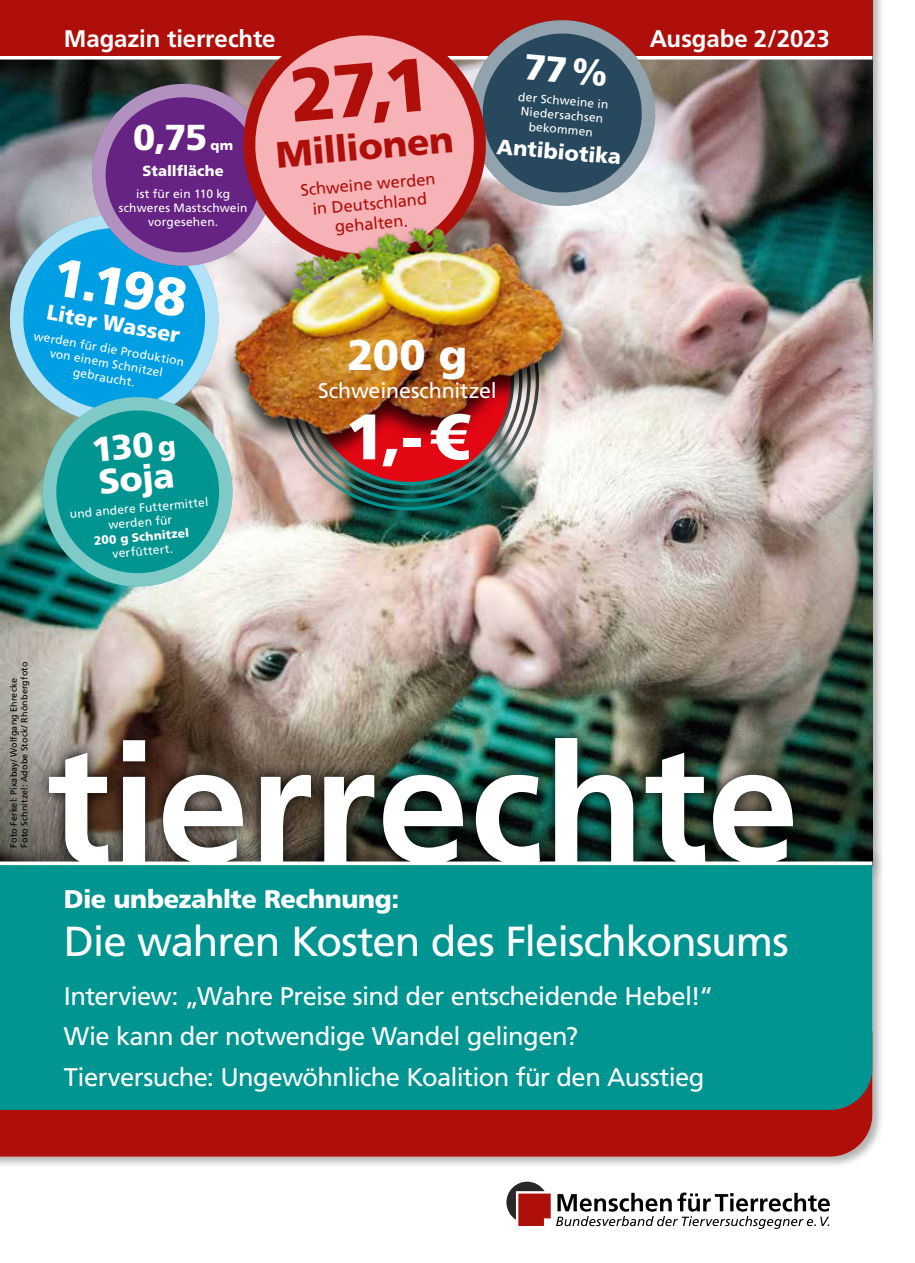
<style>
.page{position:relative;width:915px;height:1263px;background:#fff}
.page>*{position:absolute;margin:0;border:0;box-sizing:border-box;transform-origin:0 0}
.t1{font:900 75px "Frutiger LT Std";color:#ae0f0a}
.t2{font:900 64.2px "Frutiger LT Std";color:#fff}
.t3{font:900 53.4px "Frutiger LT Std";color:#fff}
.t4{font:900 42.75px "Frutiger LT Std";color:#fff}
.t5{font:42px "Frutiger LT Std";letter-spacing:-.025em;color:#fff}
.t6{font:900 36.6px "Frutiger LT Std";color:#ae0f0a}
.t7{font:900 36.15px "Frutiger LT Std";color:#fff}
.t8{font:900 34.8px/32.1px "Frutiger LT Std";color:#fff}
.t9{font:25.5px/40.2px "Frutiger LT Std";letter-spacing:-.02em;color:#fff}
.t10{font:900 25.5px "Frutiger LT Std";letter-spacing:-.015em;color:#fff}
.t11{font:700 24px "Frutiger LT Std";letter-spacing:-.005em;color:#fff}
.t12{font:900 21.45px "Frutiger LT Std";color:#fff}
.t13{font:21.45px "Frutiger LT Std";letter-spacing:-.01em;color:#fff}
.t14{font:16.5px/19.8px "Frutiger LT Std";color:#ae0f0a;text-align:center}
.t15{font:900 14.7px "Frutiger LT Std";letter-spacing:.005em;color:#fff}
.t16{font:900 13.35px "Frutiger LT Std";color:#fff}
.t17{font:12.15px "Frutiger LT Std";color:#fff}
.t18{font:12px/14.4px "Frutiger LT Std";letter-spacing:.015em;color:#fff;text-align:center}
.t19{font:900 12px "Frutiger LT Std";color:#fff}
.t20{font:9px/10.8px "Frutiger LT Std";letter-spacing:.015em;color:#000}
.s1{font-size:26.7px}
</style>
<div class="page">
<div style="left:0;top:0;width:883px;height:1168px;background:#000;opacity:.3"></div>
<img style="left:0;top:60px;width:872px;height:664px">
<div style="left:0;top:55px;width:872px;height:5px;background:#fff"></div>
<div style="left:0;top:0;width:872px;height:55px;background:#ae0f0a"></div>
<div style="left:0;top:1110px;width:872px;height:47px;background:#ae0f0a"></div>
<svg style="left:506px;top:1182px;width:44px;height:44px"></svg>
<svg style="left:556px;top:1192px;width:273px;height:37px"></svg>
<img style="left:0;top:724px;width:883px;height:156px">
<img style="left:0;top:738px;width:872px;height:127px">
<div style="left:0;top:865px;width:872px;height:245px;background:#009591"></div>
<svg style="left:0;top:198px;width:197px;height:233px;background:#30a0cd"></svg>
<div style="left:92px;top:84px;width:182px;height:182px;background:#662383;border-radius:50%"></div>
<div style="left:92px;top:84px;width:182px;height:182px;border:13px solid #fff;border-radius:50%"></div>
<svg style="left:39px;top:393px;width:198px;height:201px;background:#35a29f"></svg>
<svg style="left:244px;top:35px;width:216px;height:134px;background:#e69698"></svg>
<img style="left:286px;top:474px;width:246px;height:30px">
<img style="left:197px;top:169px;width:393px;height:305px">
<svg style="left:460px;top:20px;width:204px;height:193px"></svg>
<h3 class="t11" style="left:64px;top:24px;width:213px">Magazin tierrechte</h3>
<h3 class="t11" style="left:649px;top:24px;width:182px">Ausgabe 2/2023</h3>
<h3 class="t7" style="left:133px;top:116px;width:76px">0,75</h3>
<p class="t16" style="left:210px;top:138px;width:24px">qm</p>
<p class="t15" style="left:142px;top:162px;width:83px">Stallfläche</p>
<p class="t18" style="left:119px;top:186px;width:130px">ist für ein 110 kg schweres Mastschwein vorgesehen.</p>
<h3 class="t3" style="left:58px;top:244px;width:137px;rotate:10deg">1.198</h3>
<h3 class="t12" style="left:49px;top:299px;width:136px;rotate:10deg">Liter Wasser</h3>
<p class="t18" style="left:35px;top:328px;width:154px;rotate:10deg">werden für die Produktion von einem Schnitzel</p>
<p class="t17" style="left:74px;top:365px;width:64px;rotate:10deg">gebraucht.</p>
<h3 class="t8" style="left:90px;top:434px;width:86px;rotate:-5deg">130 <span class="s1">g<br></span>Soja</h3>
<p class="t18" style="left:69px;top:507px;width:140px;rotate:-5deg">und andere Futtermittel werden für</p>
<p class="t19" style="left:93px;top:534px;width:97px;rotate:-5deg">200 g Schnitzel</p>
<p class="t18" style="left:112px;top:547px;width:62px;rotate:-5deg">verfüttert.</p>
<h1 class="t1" style="left:286px;top:51px;width:141px;rotate:-5deg">27,1</h1>
<h3 class="t6" style="left:274px;top:133px;width:179px;rotate:-5deg">Millionen</h3>
<h3 class="t14" style="left:299px;top:180px;width:137px;rotate:-5deg">Schweine werden in Deutschland gehalten.</h3>
<p class="t18" style="left:518px;top:89px;width:92px;rotate:5deg">der Schweine in</p>
<p class="t18" style="left:521px;top:104px;width:84px;rotate:5deg">Niedersachsen bekommen</p>
<h3 class="t12" style="left:497px;top:133px;width:126px;rotate:5deg">Antibiotika</h3>
<h3 class="t4" style="left:347px;top:329px;width:121px">200 g</h3>
<h3 class="t13" style="left:318px;top:378px;width:180px">Schweineschnitzel</h3>
<h2 class="t2" style="left:345px;top:398px;width:126px">1,-€</h2>
<p class="t20" style="left:8px;top:848px;width:188px;rotate:-90deg">Foto Ferkel: Pixabay/ Wolfgang Ehrecke<br>Foto Schnitzel: Adobe Stock/ Rhönbergfoto</p>
<h3 class="t10" style="left:64px;top:884px;width:337px">Die unbezahlte Rechnung:</h3>
<h3 class="t5" style="left:64px;top:917px;width:726px">Die wahren Kosten des Fleischkonsums</h3>
<h3 class="t9" style="left:64px;top:976px;width:650px">Interview: „Wahre Preise sind der entscheidende Hebel!“<br>Wie kann der notwendige Wandel gelingen?<br>Tierversuche: Ungewöhnliche Koalition für den Ausstieg</h3>
</div>
